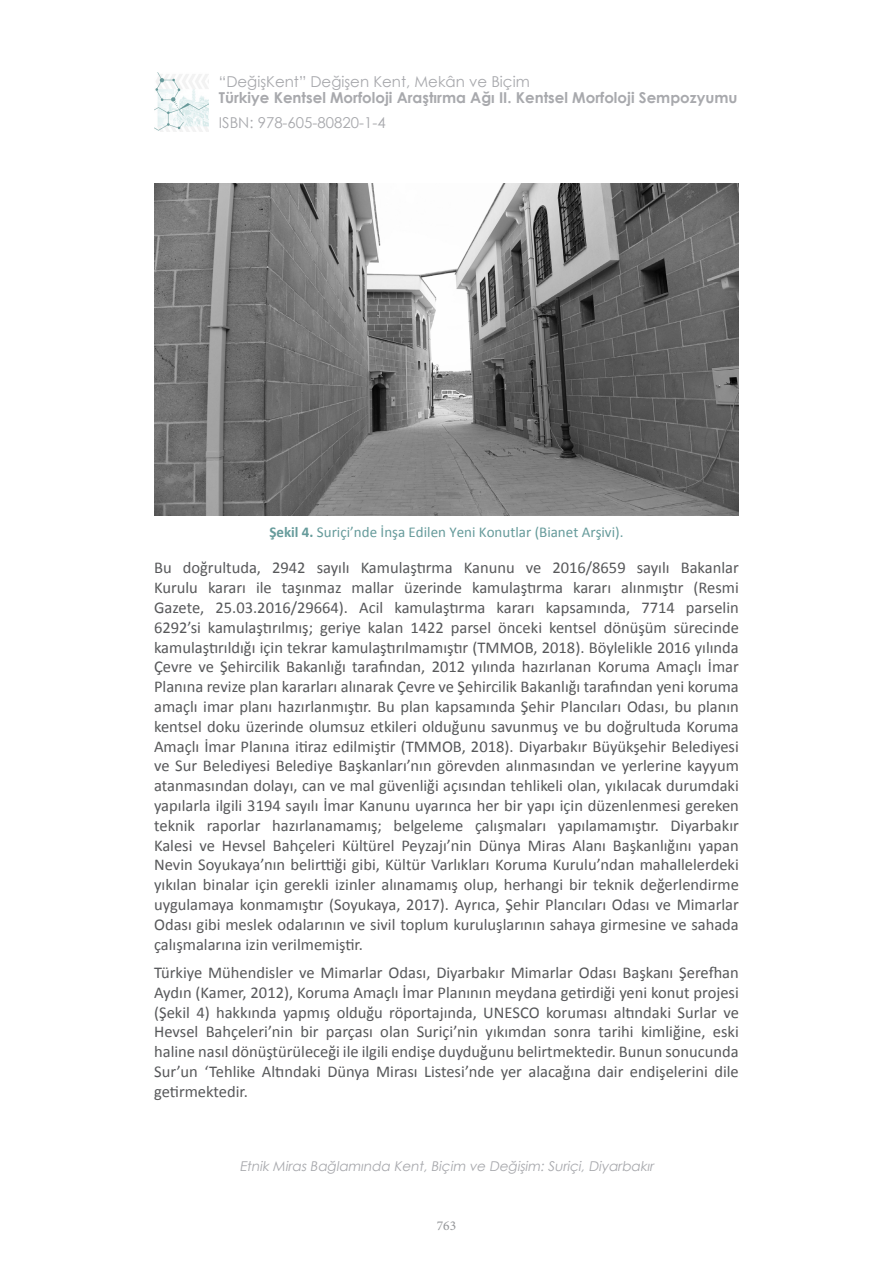
<style>
.page{position:relative;width:893px;height:1263px;background:#fff}
.page>*{position:absolute;margin:0;border:0;box-sizing:border-box;transform-origin:0 0}
.t1{font:16.5px/19.8px "Calibri";color:#57585a;text-align:justify}
.t2{font:700 15px "Century Gothic";color:#a8a9ad}
.t3{font:15px "Century Gothic";color:#a8a9ad}
.t4{font:15px "Calibri";color:#669b9b}
.t5{font:italic 13.5px "Century Gothic";color:#a8a9ad}
.t6{font:13.5px "Minion Pro";color:#939598}
.s1{font-weight:700}
</style>
<div class="page">
<img style="left:154px;top:72px;width:54px;height:59px">
<img style="left:154px;top:184px;width:585px;height:331px">
<p class="t3" style="left:219px;top:72px;width:312px">“DeğişKent” Değişen Kent, Mekân ve Biçim</p>
<p class="t2" style="left:219px;top:92px;width:520px">Türkiye Kentsel Morfoloji Araştırma Ağı II. Kentsel Morfoloji Sempozyumu</p>
<p class="t3" style="left:219px;top:113px;width:168px">ISBN: 978-605-80820-1-4</p>
<p class="t4" style="left:269px;top:526px;width:356px"><span class="s1">Şekil 4.</span> Suriçi’nde İnşa Edilen Yeni Konutlar (Bianet Arşivi).</p>
<p class="t1" style="left:154px;top:559px;width:586px">Bu doğrultuda, 2942 sayılı Kamulaştırma Kanunu ve 2016/8659 sayılı Bakanlar Kurulu kararı ile taşınmaz mallar üzerinde kamulaştırma kararı alınmıştır (Resmi Gazete, 25.03.2016/29664). Acil kamulaştırma kararı kapsamında, 7714 parselin 6292’si kamulaştırılmış; geriye kalan 1422 parsel önceki kentsel dönüşüm sürecinde kamulaştırıldığı için tekrar kamulaştırılmamıştır (TMMOB, 2018). Böylelikle 2016 yılında Çevre ve Şehircilik Bakanlığı tarafından, 2012 yılında hazırlanan Koruma Amaçlı İmar Planına revize plan kararları alınarak Çevre ve Şehircilik Bakanlığı tarafından yeni koruma amaçlı imar planı hazırlanmıştır. Bu plan kapsamında Şehir Plancıları Odası, bu planın kentsel doku üzerinde olumsuz etkileri olduğunu savunmuş ve bu doğrultuda Koruma Amaçlı İmar Planına itiraz edilmiştir (TMMOB, 2018). Diyarbakır Büyükşehir Belediyesi ve Sur Belediyesi Belediye Başkanları’nın görevden alınmasından ve yerlerine kayyum atanmasından dolayı, can ve mal güvenliği açısından tehlikeli olan, yıkılacak durumdaki yapılarla ilgili 3194 sayılı İmar Kanunu uyarınca her bir yapı için düzenlenmesi gereken teknik raporlar hazırlanamamış; belgeleme çalışmaları yapılamamıştır. Diyarbakır Kalesi ve Hevsel Bahçeleri Kültürel Peyzajı’nin Dünya Miras Alanı Başkanlığını yapan Nevin Soyukaya’nın belirttiği gibi, Kültür Varlıkları Koruma Kurulu’ndan mahallelerdeki yıkılan binalar için gerekli izinler alınamamış olup, herhangi bir teknik değerlendirme uygulamaya konmamıştır (Soyukaya, 2017). Ayrıca, Şehir Plancıları Odası ve Mimarlar Odası gibi meslek odalarının ve sivil toplum kuruluşlarının sahaya girmesine ve sahada çalışmalarına izin verilmemiştir.</p>
<p class="t1" style="left:154px;top:964px;width:586px">Türkiye Mühendisler ve Mimarlar Odası, Diyarbakır Mimarlar Odası Başkanı Şerefhan Aydın (Kamer, 2012), Koruma Amaçlı İmar Planının meydana getirdiği yeni konut projesi (Şekil 4) hakkında yapmış olduğu röportajında, UNESCO koruması altındaki Surlar ve Hevsel Bahçeleri’nin bir parçası olan Suriçi’nin yıkımdan sonra tarihi kimliğine, eski haline nasıl dönüştürüleceği ile ilgili endişe duyduğunu belirtmektedir. Bunun sonucunda Sur’un ‘Tehlike Altındaki Dünya Mirası Listesi’nde yer alacağına dair endişelerini dile getirmektedir.</p>
<p class="t5" style="left:239px;top:1157px;width:418px">Etnik Miras Bağlamında Kent, Biçim ve Değişim: Suriçi, Diyarbakır</p>
<p class="t6" style="left:437px;top:1216px;width:21px">763</p>
</div>
